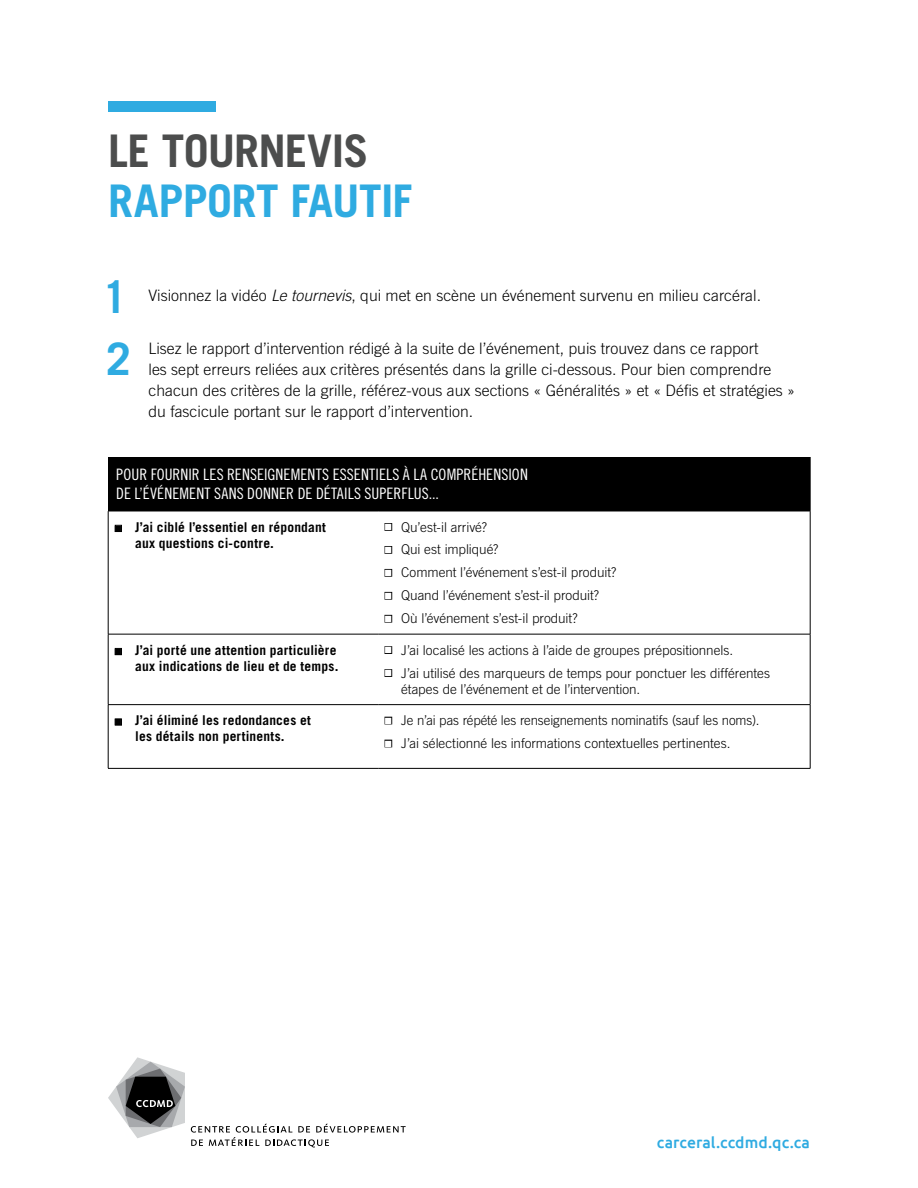
<style>
.page{position:relative;width:918px;height:1188px;background:#fff}
.page>*{position:absolute;margin:0;border:0;box-sizing:border-box;transform-origin:0 0}
.t1{font:700 45px "Trade Gothic LT Std";letter-spacing:-.01em;color:#2fabe1}
.t2{font:700 45px "Trade Gothic LT Std";letter-spacing:-.01em;color:#4c4d4d}
.t3{font:700 44.85px "Trade Gothic LT Std";color:#2fabe1}
.t4{font:300 15.75px/21px "Trade Gothic LT Std";color:#000}
.t5{font:15.75px/18.9px "Trade Gothic LT Std Cn 18";letter-spacing:.005em;color:#fff}
.t6{font:500 15.75px "Ubuntu";letter-spacing:.005em;color:#2fabe1}
.t7{font:300 13.5px/16.2px "Trade Gothic LT Std";letter-spacing:-.005em;color:#000}
.t8{font:700 13.5px/16.2px "Trade Gothic LT Std";letter-spacing:.015em;color:#000}
.s1{font-style:italic}
</style>
<div class="page">
<svg style="left:191px;top:1124px;width:215px;height:24px"></svg>
<svg style="left:108px;top:1057px;width:77px;height:81px"></svg>
<div style="left:108px;top:101px;width:108px;height:11px;background:#2fabe1"></div>
<div style="left:108px;top:457px;width:702px;height:54px;background:#000"></div>
<hr style="left:108px;top:511px;width:1px;height:123px;background:#000">
<hr style="left:108px;top:634px;width:1px;height:70px;background:#000">
<hr style="left:108px;top:705px;width:1px;height:63px;background:#000">
<hr style="left:108px;top:511px;width:270px;height:1px;background:#000">
<hr style="left:378px;top:511px;width:432px;height:1px;background:#000">
<hr style="left:108px;top:634px;width:270px;height:1px;background:#000">
<hr style="left:378px;top:634px;width:432px;height:1px;background:#000">
<hr style="left:108px;top:704px;width:270px;height:1px;background:#000">
<hr style="left:378px;top:704px;width:432px;height:1px;background:#000">
<hr style="left:108px;top:768px;width:270px;height:1px;background:#000">
<hr style="left:378px;top:768px;width:432px;height:1px;background:#000">
<hr style="left:810px;top:457px;width:1px;height:54px;background:#000">
<hr style="left:810px;top:511px;width:1px;height:123px;background:#000">
<hr style="left:810px;top:634px;width:1px;height:70px;background:#000">
<hr style="left:810px;top:705px;width:1px;height:63px;background:#000">
<h1 class="t2" style="left:108px;top:124px;width:262px">LE TOURNEVIS</h1>
<h1 class="t1" style="left:108px;top:173px;width:306px">RAPPORT FAUTIF</h1>
<h2 class="t3" style="left:102px;top:269px;width:26px">1</h2>
<p class="t4" style="left:149px;top:285px;width:614px">Visionnez la vidéo <span class="s1">Le tournevis</span>, qui met en scène un événement survenu en milieu carcéral.</p>
<h2 class="t3" style="left:106px;top:332px;width:26px">2</h2>
<p class="t4" style="left:149px;top:338px;width:648px">Lisez le rapport d’intervention rédigé à la suite de l’événement, puis trouvez dans ce rapport<br>les sept erreurs reliées aux critères présentés dans la grille ci-dessous. Pour bien comprendre chacun des critères de la grille, référez-vous aux sections « Généralités » et « Défis et stratégies » du fascicule portant sur le rapport d’intervention.</p>
<p class="t5" style="left:116px;top:465px;width:413px">POUR FOURNIR LES RENSEIGNEMENTS ESSENTIELS À LA COMPRÉHENSION<br>DE L’ÉVÉNEMENT SANS DONNER DE DÉTAILS SUPERFLUS...</p>
<p class="t8" style="left:135px;top:518px;width:192px;text-indent:-20px">■ J’ai ciblé l’essentiel en répondant aux questions ci-contre.</p>
<p class="t7" style="left:385px;top:518px;width:104px">■ Qu’est-il arrivé?</p>
<p class="t7" style="left:385px;top:541px;width:115px">■ Qui est impliqué?</p>
<p class="t7" style="left:385px;top:564px;width:233px">■ Comment l’événement s’est-il produit?</p>
<p class="t7" style="left:385px;top:587px;width:216px">■ Quand l’événement s’est-il produit?</p>
<p class="t7" style="left:385px;top:610px;width:194px">■ Où l’événement s’est-il produit?</p>
<p class="t8" style="left:115px;top:642px;width:225px;text-align:right">■ J’ai porté une attention particulière aux indications de lieu et de temps.</p>
<p class="t7" style="left:385px;top:642px;width:350px">■ J’ai localisé les actions à l’aide de groupes prépositionnels.</p>
<p class="t7" style="left:401px;top:665px;width:370px;text-indent:-16px">■ J’ai utilisé des marqueurs de temps pour ponctuer les différentes étapes de l’événement et de l’intervention.</p>
<p class="t8" style="left:115px;top:712px;width:198px;text-align:center">■ J’ai éliminé les redondances et les détails non pertinents.</p>
<p class="t7" style="left:385px;top:712px;width:376px">■ Je n’ai pas répété les renseignements nominatifs (sauf les noms).</p>
<p class="t7" style="left:385px;top:735px;width:347px">■ J’ai sélectionné les informations contextuelles pertinentes.</p>
<p class="t6" style="left:657px;top:1132px;width:155px">carceral.ccdmd.qc.ca</p>
</div>
